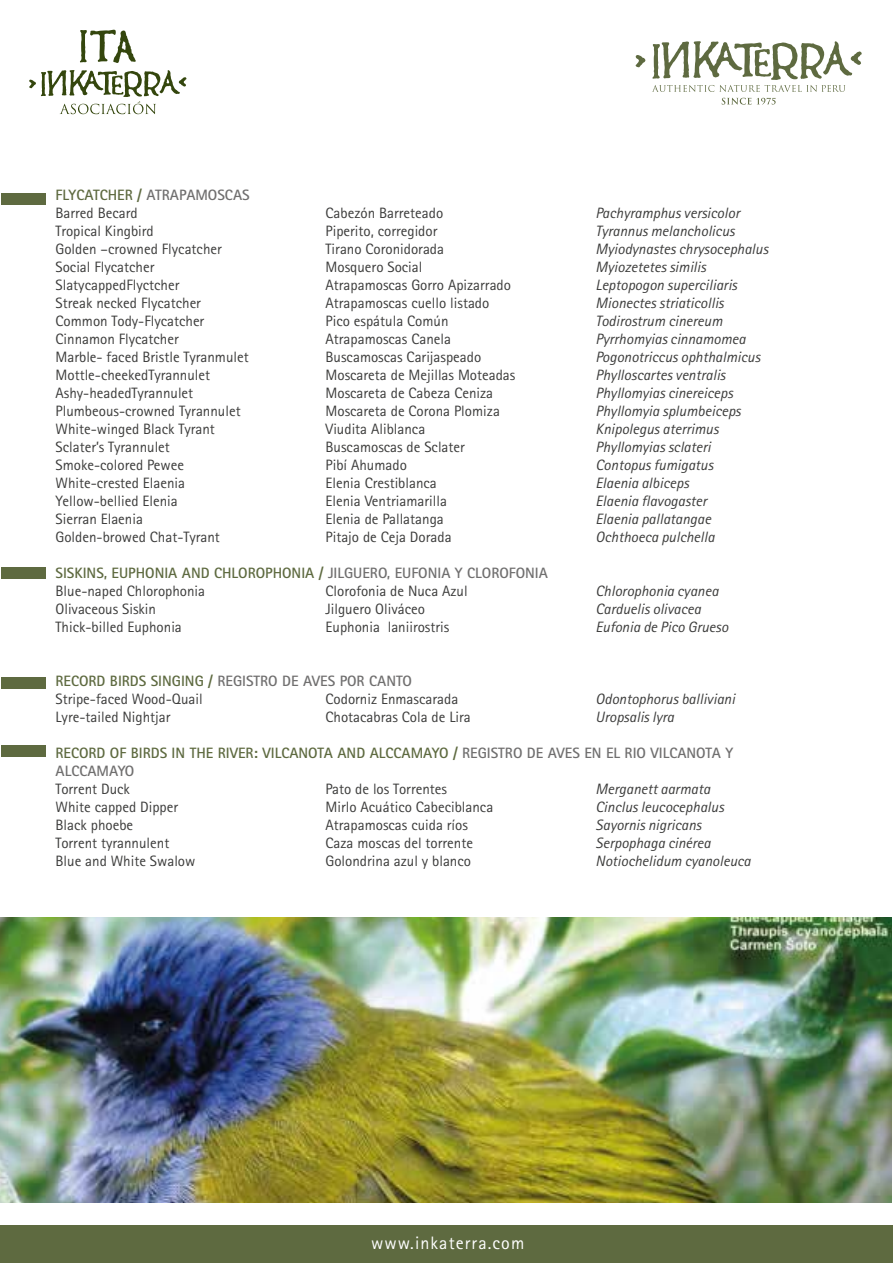
<style>
.page{position:relative;width:893px;height:1263px;background:#fff}
.page>*{position:absolute;margin:0;border:0;box-sizing:border-box;transform-origin:0 0}
.t1{font:18px "Rotis Sans Serif";letter-spacing:.06em;color:#fff}
.t2{font:15px "Rotis Sans Serif";color:#3c3c3b}
.t3{font:italic 15px "Rotis Sans Serif";color:#3c3c3b}
.t4{font:700 15px/18px "Rotis Sans Serif";color:#5e6a40}
.t5{font:700 15px/18px "Rotis Sans Serif";color:#706f6f}
.s1{color:#5e6a40}
.s2{font-weight:400;color:#3c3c3b}
.s3{color:#706f6f}
</style>
<div class="page">
<div style="left:1px;top:193px;width:45px;height:12px;background:#5e6a40"></div>
<div style="left:1px;top:567px;width:45px;height:12px;background:#5e6a40"></div>
<div style="left:1px;top:677px;width:45px;height:12px;background:#5e6a40"></div>
<div style="left:1px;top:745px;width:45px;height:12px;background:#5e6a40"></div>
<div style="left:0;top:1225px;width:893px;height:38px;background:#5e6a40"></div>
<svg style="left:80px;top:30px;width:56px;height:33px"></svg>
<svg style="left:29px;top:70px;width:158px;height:44px"></svg>
<img style="left:0;top:917px;width:891px;height:286px">
<svg style="left:722px;top:98px;width:54px;height:7px"></svg>
<svg style="left:635px;top:41px;width:227px;height:51px"></svg>
<p class="t5" style="left:56px;top:186px;width:196px"><span class="s1">FLYCATCHER /</span> ATRAPAMOSCAS<br><span class="s2">Barred Becard</span></p>
<p class="t2" style="left:326px;top:204px;width:119px">Cabezón Barreteado</p>
<p class="t3" style="left:596px;top:204px;width:146px">Pachyramphus versicolor</p>
<p class="t2" style="left:56px;top:222px;width:100px">Tropical Kingbird</p>
<p class="t2" style="left:326px;top:222px;width:113px">Piperito, corregidor</p>
<p class="t3" style="left:596px;top:222px;width:141px">Tyrannus melancholicus</p>
<p class="t2" style="left:56px;top:240px;width:168px">Golden –crowned Flycatcher</p>
<p class="t2" style="left:326px;top:240px;width:120px">Tirano Coronidorada</p>
<p class="t3" style="left:596px;top:240px;width:174px">Myiodynastes chrysocephalus</p>
<p class="t2" style="left:56px;top:258px;width:100px">Social Flycatcher</p>
<p class="t2" style="left:326px;top:258px;width:98px">Mosquero Social</p>
<p class="t3" style="left:596px;top:258px;width:112px">Myiozetetes similis</p>
<p class="t2" style="left:56px;top:276px;width:125px">SlatycappedFlyctcher</p>
<p class="t2" style="left:326px;top:276px;width:187px">Atrapamoscas Gorro Apizarrado</p>
<p class="t3" style="left:596px;top:276px;width:143px">Leptopogon superciliaris</p>
<p class="t2" style="left:56px;top:294px;width:147px">Streak necked Flycatcher</p>
<p class="t2" style="left:326px;top:294px;width:165px">Atrapamoscas cuello listado</p>
<p class="t3" style="left:596px;top:294px;width:130px">Mionectes striaticollis</p>
<p class="t2" style="left:56px;top:312px;width:150px">Common Tody-Flycatcher</p>
<p class="t2" style="left:326px;top:312px;width:125px">Pico espátula Común</p>
<p class="t3" style="left:596px;top:312px;width:128px">Todirostrum cinereum</p>
<p class="t2" style="left:56px;top:330px;width:125px">Cinnamon Flycatcher</p>
<p class="t2" style="left:326px;top:330px;width:127px">Atrapamoscas Canela</p>
<p class="t3" style="left:596px;top:330px;width:152px">Pyrrhomyias cinnamomea</p>
<p class="t2" style="left:56px;top:348px;width:195px">Marble- faced Bristle Tyranmulet</p>
<p class="t2" style="left:326px;top:348px;width:157px">Buscamoscas Carijaspeado</p>
<p class="t3" style="left:596px;top:348px;width:166px">Pogonotriccus ophthalmicus</p>
<p class="t2" style="left:56px;top:366px;width:156px">Mottle-cheekedTyrannulet</p>
<p class="t2" style="left:326px;top:366px;width:191px">Moscareta de Mejillas Moteadas</p>
<p class="t3" style="left:596px;top:366px;width:131px">Phylloscartes ventralis</p>
<p class="t2" style="left:56px;top:384px;width:139px">Ashy-headedTyrannulet</p>
<p class="t2" style="left:326px;top:384px;width:169px">Moscareta de Cabeza Ceniza</p>
<p class="t3" style="left:596px;top:384px;width:139px">Phyllomyias cinereiceps</p>
<p class="t2" style="left:56px;top:402px;width:187px">Plumbeous-crowned Tyrannulet</p>
<p class="t2" style="left:326px;top:402px;width:176px">Moscareta de Corona Plomiza</p>
<p class="t3" style="left:596px;top:402px;width:147px">Phyllomyia splumbeiceps</p>
<p class="t2" style="left:56px;top:420px;width:161px">White-winged Black Tyrant</p>
<p class="t2" style="left:326px;top:420px;width:101px">Viudita Aliblanca</p>
<p class="t3" style="left:596px;top:420px;width:125px">Knipolegus aterrimus</p>
<p class="t2" style="left:56px;top:438px;width:116px">Sclater’s Tyrannulet</p>
<p class="t2" style="left:326px;top:438px;width:141px">Buscamoscas de Sclater</p>
<p class="t3" style="left:596px;top:438px;width:117px">Phyllomyias sclateri</p>
<p class="t2" style="left:56px;top:456px;width:130px">Smoke-colored Pewee</p>
<p class="t2" style="left:326px;top:456px;width:83px">Pibí Ahumado</p>
<p class="t3" style="left:596px;top:456px;width:119px">Contopus fumigatus</p>
<p class="t2" style="left:56px;top:474px;width:131px">White-crested Elaenia</p>
<p class="t2" style="left:326px;top:474px;width:113px">Elenia Crestiblanca</p>
<p class="t3" style="left:596px;top:474px;width:95px">Elaenia albiceps</p>
<p class="t2" style="left:56px;top:492px;width:124px">Yellow-bellied Elenia</p>
<p class="t2" style="left:326px;top:492px;width:123px">Elenia Ventriamarilla</p>
<p class="t3" style="left:596px;top:492px;width:113px">Elaenia flavogaster</p>
<p class="t2" style="left:56px;top:510px;width:89px">Sierran Elaenia</p>
<p class="t2" style="left:326px;top:510px;width:120px">Elenia de Pallatanga</p>
<p class="t3" style="left:596px;top:510px;width:117px">Elaenia pallatangae</p>
<p class="t2" style="left:56px;top:528px;width:166px">Golden-browed Chat-Tyrant</p>
<p class="t2" style="left:326px;top:528px;width:128px">Pitajo de Ceja Dorada</p>
<p class="t3" style="left:596px;top:528px;width:121px">Ochthoeca pulchella</p>
<p class="t4" style="left:56px;top:564px;width:494px">SISKINS, EUPHONIA AND CHLOROPHONIA / <span class="s3">JILGUERO, EUFONIA Y CLOROFONIA<br></span><span class="s2">Blue-naped Chlorophonia</span></p>
<p class="t2" style="left:326px;top:582px;width:144px">Clorofonia de Nuca Azul</p>
<p class="t3" style="left:596px;top:582px;width:125px">Chlorophonia cyanea</p>
<p class="t2" style="left:56px;top:600px;width:102px">Olivaceous Siskin</p>
<p class="t2" style="left:326px;top:600px;width:101px">Jilguero Oliváceo</p>
<p class="t3" style="left:596px;top:600px;width:107px">Carduelis olivacea</p>
<p class="t2" style="left:56px;top:618px;width:128px">Thick-billed Euphonia</p>
<p class="t2" style="left:326px;top:618px;width:125px">Euphonia laniirostris</p>
<p class="t3" style="left:596px;top:618px;width:134px">Eufonia de Pico Grueso</p>
<p class="t5" style="left:56px;top:672px;width:358px"><span class="s1">RECORD BIRDS SINGING /</span> REGISTRO DE AVES POR CANTO<br><span class="s2">Stripe-faced Wood-Quail</span></p>
<p class="t2" style="left:326px;top:690px;width:134px">Codorniz Enmascarada</p>
<p class="t3" style="left:596px;top:690px;width:141px">Odontophorus balliviani</p>
<p class="t2" style="left:56px;top:708px;width:116px">Lyre-tailed Nightjar</p>
<p class="t2" style="left:326px;top:708px;width:147px">Chotacabras Cola de Lira</p>
<p class="t3" style="left:596px;top:708px;width:80px">Uropsalis lyra</p>
<p class="t4" style="left:56px;top:744px;width:679px">RECORD OF BIRDS IN THE RIVER: VILCANOTA AND ALCCAMAYO / <span class="s3">REGISTRO DE AVES EN EL RIO VILCANOTA Y<br>ALCCAMAYO</span></p>
<p class="t2" style="left:56px;top:780px;width:76px">Torrent Duck</p>
<p class="t2" style="left:326px;top:780px;width:123px">Pato de los Torrentes</p>
<p class="t3" style="left:596px;top:780px;width:116px">Merganett aarmata</p>
<p class="t2" style="left:56px;top:798px;width:124px">White capped Dipper</p>
<p class="t2" style="left:326px;top:798px;width:169px">Mirlo Acuático Cabeciblanca</p>
<p class="t3" style="left:596px;top:798px;width:130px">Cinclus leucocephalus</p>
<p class="t2" style="left:56px;top:816px;width:79px">Black phoebe</p>
<p class="t2" style="left:326px;top:816px;width:144px">Atrapamoscas cuida ríos</p>
<p class="t3" style="left:596px;top:816px;width:107px">Sayornis nigricans</p>
<p class="t2" style="left:56px;top:834px;width:115px">Torrent tyrannulent</p>
<p class="t2" style="left:326px;top:834px;width:149px">Caza moscas del torrente</p>
<p class="t3" style="left:596px;top:834px;width:117px">Serpophaga cinérea</p>
<p class="t2" style="left:56px;top:852px;width:141px">Blue and White Swalow</p>
<p class="t2" style="left:326px;top:852px;width:147px">Golondrina azul y blanco</p>
<p class="t3" style="left:596px;top:852px;width:157px">Notiochelidum cyanoleuca</p>
<p class="t1" style="left:371px;top:1232px;width:155px">www.inkaterra.com</p>
</div>
